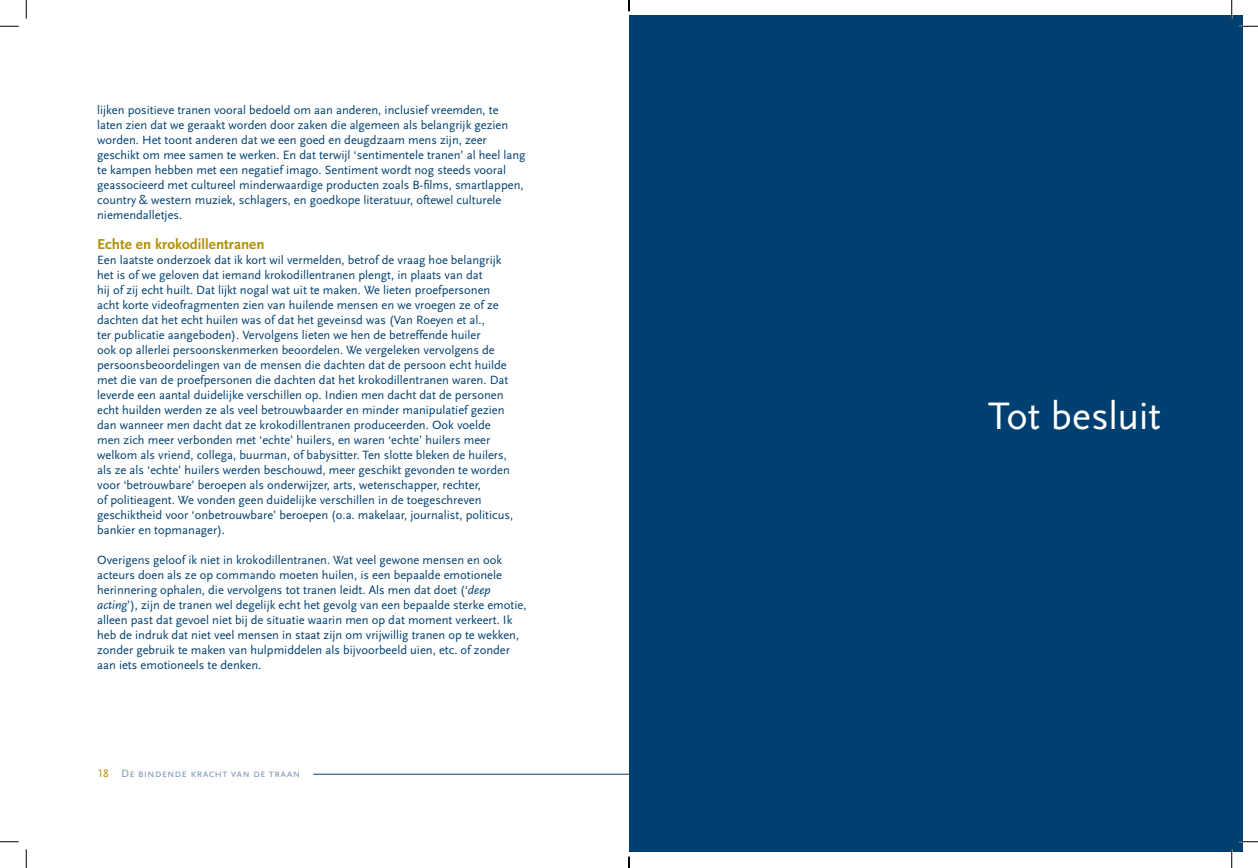
<style>
.page{position:relative;width:1258px;height:868px;background:#fff}
.page>*{position:absolute;margin:0;border:0;box-sizing:border-box;transform-origin:0 0}
.t1{font:40px "Scala Sans OT";letter-spacing:-.01em;color:#fff}
.t2{font:700 15px "Scala Sans";color:#b28f03}
.t3{font:12.5px/15px "Scala Sans";color:#004071}
.t4{font:11.25px "Scala Sans Caps";letter-spacing:.01em;color:#7c98bb}
.s1{font-style:italic}
.s2{color:#b28f03}
</style>
<div class="page">
<hr style="left:313px;top:774px;width:318px;height:1px;background:#004071">
<div style="left:629px;top:16px;width:613px;height:836px;background:#004071"></div>
<svg style="left:0;top:25px;width:19px;height:2px"></svg>
<svg style="left:1239px;top:25px;width:18px;height:2px"></svg>
<svg style="left:0;top:841px;width:19px;height:1px"></svg>
<svg style="left:1239px;top:840px;width:18px;height:2px"></svg>
<svg style="left:25px;top:0;width:2px;height:19px"></svg>
<svg style="left:25px;top:849px;width:2px;height:18px"></svg>
<svg style="left:1230px;top:0;width:2px;height:19px"></svg>
<svg style="left:1230px;top:849px;width:2px;height:18px"></svg>
<p class="t3" style="left:97px;top:102px;width:430px">lijken positieve tranen vooral bedoeld om aan anderen, inclusief vreemden, te laten zien dat we geraakt worden door zaken die algemeen als belangrijk gezien worden. Het toont anderen dat we een goed en deugdzaam mens zijn, zeer geschikt om mee samen te werken. En dat terwijl ‘sentimentele tranen’ al heel lang te kampen hebben met een negatief imago. Sentiment wordt nog steeds vooral geassocieerd met cultureel minderwaardige producten zoals B-films, smartlappen, country &amp; western muziek, schlagers, en goedkope literatuur, oftewel culturele niemendalletjes.</p>
<p class="t2" style="left:97px;top:236px;width:169px">Echte en krokodillentranen</p>
<p class="t3" style="left:97px;top:252px;width:417px">Een laatste onderzoek dat ik kort wil vermelden, betrof de vraag hoe belangrijk het is of we geloven dat iemand krokodillentranen plengt, in plaats van dat<br>hij of zij echt huilt. Dat lijkt nogal wat uit te maken. We lieten proefpersonen acht korte videofragmenten zien van huilende mensen en we vroegen ze of ze dachten dat het echt huilen was of dat het geveinsd was (Van Roeyen et al.,<br>ter publicatie aangeboden). Vervolgens lieten we hen de betreffende huiler<br>ook op allerlei persoonskenmerken beoordelen. We vergeleken vervolgens de persoonsbeoordelingen van de mensen die dachten dat de persoon echt huilde met die van de proefpersonen die dachten dat het krokodillentranen waren. Dat leverde een aantal duidelijke verschillen op. Indien men dacht dat de personen echt huilden werden ze als veel betrouwbaarder en minder manipulatief gezien dan wanneer men dacht dat ze krokodillentranen produceerden. Ook voelde men zich meer verbonden met ‘echte’ huilers, en waren ‘echte’ huilers meer welkom als vriend, collega, buurman, of babysitter. Ten slotte bleken de huilers, als ze als ‘echte’ huilers werden beschouwd, meer geschikt gevonden te worden voor ‘betrouwbare’ beroepen als onderwijzer, arts, wetenschapper, rechter,<br>of politieagent. We vonden geen duidelijke verschillen in de toegeschreven geschiktheid voor ‘onbetrouwbare’ beroepen (o.a. makelaar, journalist, politicus, bankier en topmanager).</p>
<p class="t3" style="left:97px;top:552px;width:431px">Overigens geloof ik niet in krokodillentranen. Wat veel gewone mensen en ook acteurs doen als ze op commando moeten huilen, is een bepaalde emotionele herinnering ophalen, die vervolgens tot tranen leidt. Als men dat doet (‘<span class="s1">deep acting</span>’), zijn de tranen wel degelijk echt het gevolg van een bepaalde sterke emotie, alleen past dat gevoel niet bij de situatie waarin men op dat moment verkeert. Ik heb de indruk dat niet veel mensen in staat zijn om vrijwillig tranen op te wekken, zonder gebruik te maken van hulpmiddelen als bijvoorbeeld uien, etc. of zonder aan iets emotioneels te denken.</p>
<p class="t4" style="left:98px;top:767px;width:204px"><span class="s2">18</span> De bindende kracht van de traan</p>
<h1 class="t1" style="left:988px;top:394px;width:174px">Tot besluit</h1>
</div>
